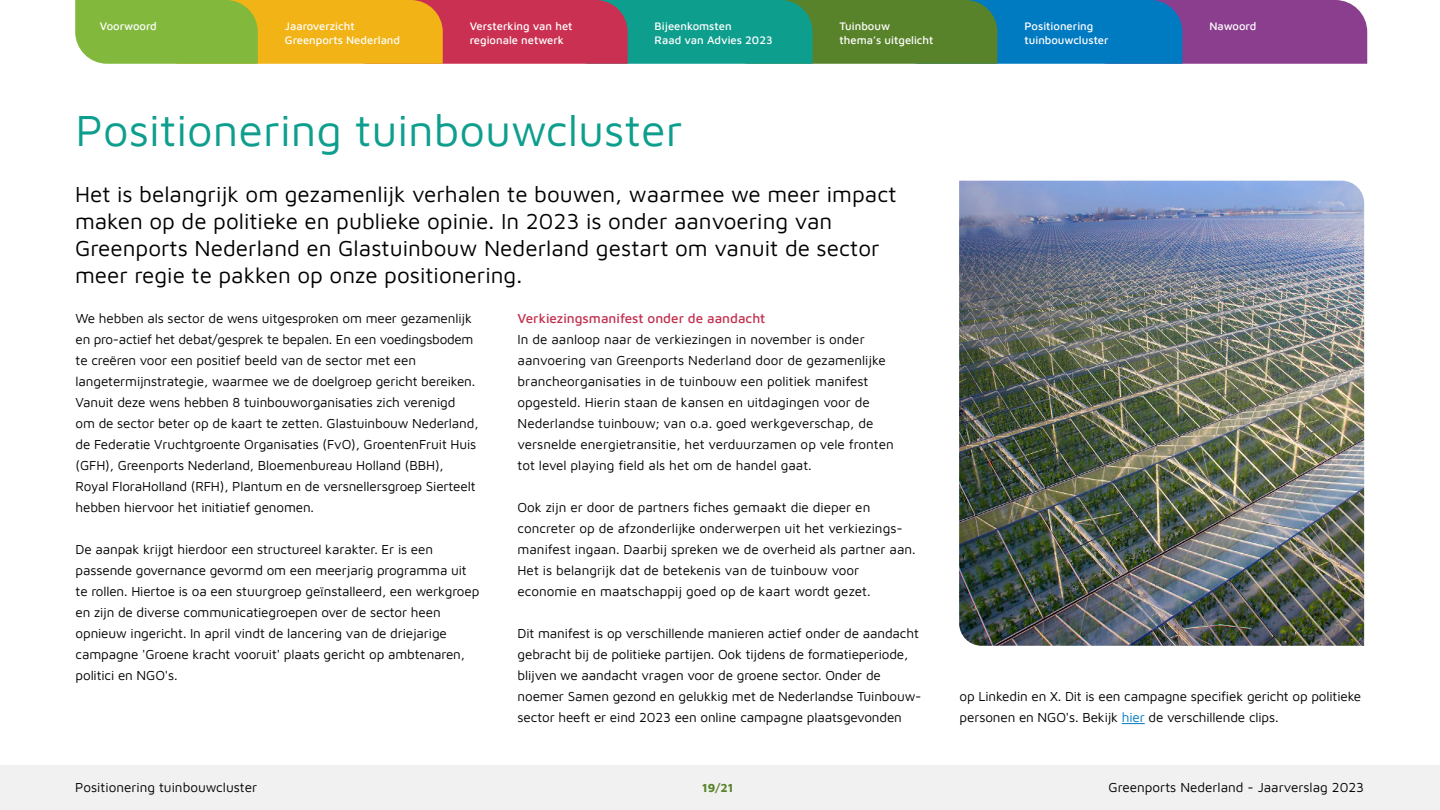
<style>
.page{position:relative;width:1440px;height:810px;background:#fff}
.page>*{position:absolute;margin:0;border:0;box-sizing:border-box;transform-origin:0 0}
.t1{font:45px "Maven Pro";color:#0e9e8e}
.t2{font:22.5px/27px "Maven Pro";color:#000}
.t3{font:13.5px/21px "Maven Pro";letter-spacing:-.01em;color:#000}
.t4{font:500 13.5px "Maven Pro";color:#c2304f}
.t5{font:700 12px "Maven Pro";color:#59832b}
.t6{font:500 11.25px/13.5px "Maven Pro";color:#fff}
.s1{color:#007ac1}
</style>
<div class="page">
<div style="left:0;top:765px;width:1440px;height:45px;background:#f2f1f1"></div>
<svg style="left:1122px;top:723px;width:23px;height:1px"></svg>
<img style="left:959px;top:181px;width:405px;height:465px">
<svg style="left:75px;top:0;width:1292px;height:64px;background:#757f63"></svg>
<p class="t6" style="left:100px;top:19px;width:58px">Voorwoord</p>
<p class="t6" style="left:285px;top:19px;width:117px">Jaaroverzicht<br>Greenports Nederland</p>
<p class="t6" style="left:470px;top:19px;width:104px">Versterking van het regionale netwerk</p>
<p class="t6" style="left:655px;top:19px;width:119px">Bijeenkomsten<br>Raad van Advies 2023</p>
<p class="t6" style="left:840px;top:19px;width:95px">Tuinbouw thema’s uitgelicht</p>
<p class="t6" style="left:1024px;top:19px;width:86px">Positionering tuinbouwcluster</p>
<p class="t6" style="left:1209px;top:19px;width:49px">Nawoord</p>
<h1 class="t1" style="left:76px;top:99px;width:609px">Positionering tuinbouwcluster</h1>
<p class="t2" style="left:75px;top:180px;width:823px">Het is belangrijk om gezamenlijk verhalen te bouwen, waarmee we meer impact maken op de politieke en publieke opinie. In 2023 is onder aanvoering van Greenports Nederland en Glastuinbouw Nederland gestart om vanuit de sector meer regie te pakken op onze positionering.</p>
<p class="t3" style="left:76px;top:307px;width:405px">We hebben als sector de wens uitgesproken om meer gezamenlijk en pro-actief het debat/gesprek te bepalen. En een voedingsbodem te creëren voor een positief beeld van de sector met een langetermijnstrategie, waarmee we de doelgroep gericht bereiken.<br>Vanuit deze wens hebben 8 tuinbouworganisaties zich verenigd<br>om de sector beter op de kaart te zetten. Glastuinbouw Nederland, de Federatie Vruchtgroente Organisaties (FvO), GroentenFruit Huis (GFH), Greenports Nederland, Bloemenbureau Holland (BBH), Royal FloraHolland (RFH), Plantum en de versnellersgroep Sierteelt hebben hiervoor het initiatief genomen.</p>
<p class="t3" style="left:76px;top:538px;width:405px">De aanpak krijgt hierdoor een structureel karakter. Er is een passende governance gevormd om een meerjarig programma uit te rollen. Hiertoe is oa een stuurgroep geïnstalleerd, een werkgroep en zijn de diverse communicatiegroepen over de sector heen opnieuw ingericht. In april vindt de lancering van de driejarige campagne 'Groene kracht vooruit' plaats gericht op ambtenaren, politici en NGO's.</p>
<p class="t4" style="left:518px;top:309px;width:249px">Verkiezingsmanifest onder de aandacht</p>
<p class="t3" style="left:518px;top:328px;width:378px">In de aanloop naar de verkiezingen in november is onder aanvoering van Greenports Nederland door de gezamenlijke brancheorganisaties in de tuinbouw een politiek manifest opgesteld. Hierin staan de kansen en uitdagingen voor de Nederlandse tuinbouw; van o.a. goed werkgeverschap, de versnelde energietransitie, het verduurzamen op vele fronten tot level playing field als het om de handel gaat.</p>
<p class="t3" style="left:518px;top:496px;width:400px">Ook zijn er door de partners fiches gemaakt die dieper en concreter op de afzonderlijke onderwerpen uit het verkiezings&shy;manifest ingaan. Daarbij spreken we de overheid als partner aan.<br>Het is belangrijk dat de betekenis van de tuinbouw voor economie en maatschappij goed op de kaart wordt gezet.</p>
<p class="t3" style="left:518px;top:622px;width:403px">Dit manifest is op verschillende manieren actief onder de aandacht gebracht bij de politieke partijen. Ook tijdens de formatieperiode, blijven we aandacht vragen voor de groene sector. Onder de noemer Samen gezond en gelukkig met de Nederlandse Tuinbouw&shy;sector heeft er eind 2023 een online campagne plaatsgevonden</p>
<p class="t3" style="left:960px;top:685px;width:403px">op Linkedin en X. Dit is een campagne specifiek gericht op politieke personen en NGO's. Bekijk <span class="s1">hier</span> de verschillende clips.</p>
<p class="t3" style="left:75px;top:776px;width:184px">Positionering tuinbouwcluster</p>
<p class="t5" style="left:702px;top:779px;width:33px">19/21</p>
<p class="t3" style="left:1109px;top:776px;width:257px">Greenports Nederland - Jaarverslag 2023</p>
</div>
